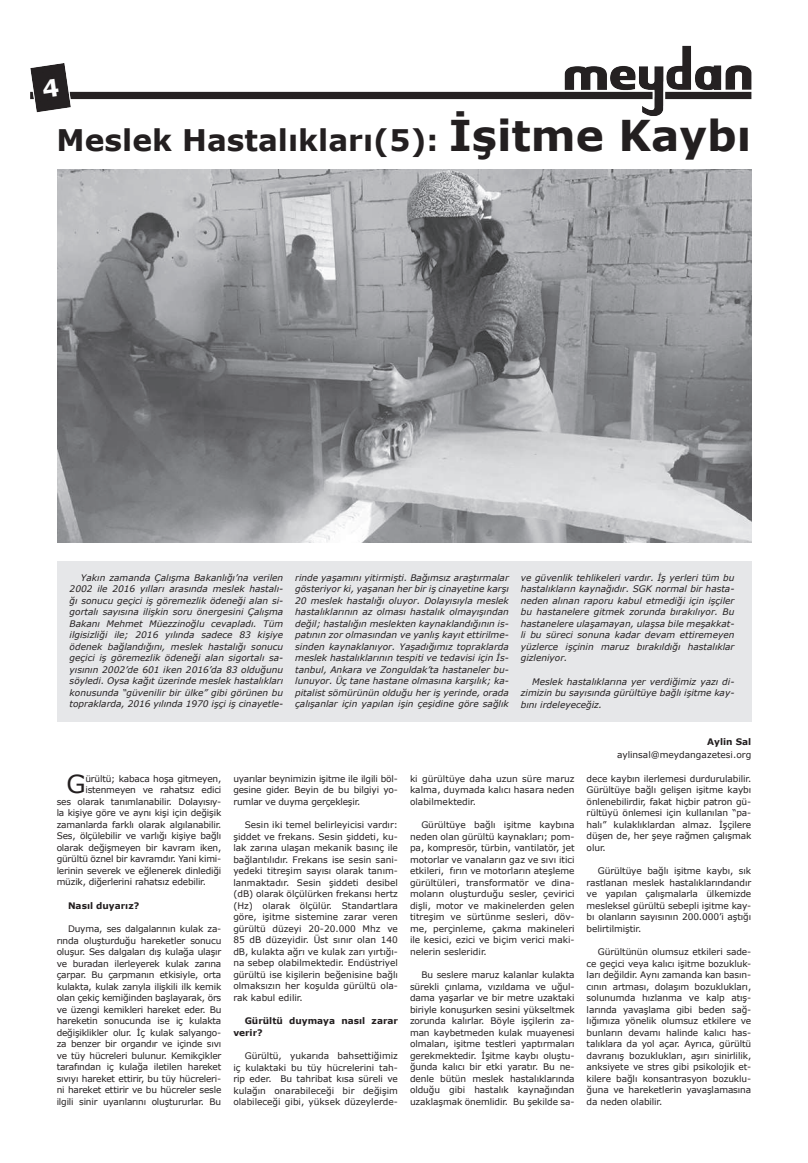
<style>
.page{position:relative;width:808px;height:1163px;background:#fff}
.page>*{position:absolute;margin:0;border:0;box-sizing:border-box;transform-origin:0 0}
.t1{font:700 29.7px "Verdana";color:#231f20}
.t2{font:24.8px "Verdana";color:#231f20}
.t3{font:9px/11.5px "Verdana";letter-spacing:-.02em;color:#231f20;text-align:justify}
.t4{font:italic 9px/11.5px "Verdana";color:#231f20;text-align:justify}
.t5{font:700 9px/11.5px "Verdana";color:#231f20}
.t6{font:9px "Verdana";color:#231f20}
.s1{font-size:42.4px}
</style>
<div class="page">
<img style="left:30px;top:45px;width:722px;height:71px">
<div style="left:57px;top:561px;width:694px;height:160px;background:#e6e7e9"></div>
<img style="left:57px;top:169px;width:694px;height:373px">
<svg style="left:42px;top:78px;width:17px;height:20px"></svg>
<h1 class="t1" style="left:57px;top:119px;width:696px">Meslek Hastalıkları(5): <span class="s1">İşitme Kaybı</span></h1>
<p class="t4" style="left:70px;top:571px;width:215px;text-indent:11px">Yakın zamanda Çalışma Bakanlığı’na verilen 2002 ile 2016 yılları arasında meslek hastalı&shy;ğı sonucu geçici iş göremezlik ödeneği alan si&shy;gortalı sayısına ilişkin soru önergesini Çalışma Bakanı Mehmet Müezzinoğlu cevapladı. Tüm ilgisizliği ile; 2016 yılında sadece 83 kişiye ödenek bağlandığını, meslek hastalığı sonucu geçici iş göremezlik ödeneği alan sigortalı sa&shy;yısının 2002’de 601 iken 2016’da 83 olduğunu söyledi. Oysa kağıt üzerinde meslek hastalıkları konusunda “güvenilir bir ülke” gibi görünen bu topraklarda, 2016 yılında 1970 işçi iş cinayetle-</p>
<p class="t4" style="left:295px;top:571px;width:215px">rinde yaşamını yitirmişti. Bağımsız araştırmalar gösteriyor ki, yaşanan her bir iş cinayetine karşı 20 meslek hastalığı oluyor. Dolayısıyla meslek hastalıklarının az olması hastalık olmayışından değil; hastalığın meslekten kaynaklandığının is&shy;patının zor olmasından ve yanlış kayıt ettirilme&shy;sinden kaynaklanıyor. Yaşadığımız topraklarda meslek hastalıklarının tespiti ve tedavisi için İs&shy;tanbul, Ankara ve Zonguldak’ta hastaneler bu&shy;lunuyor. Üç tane hastane olmasına karşılık; ka&shy;pitalist sömürünün olduğu her iş yerinde, orada çalışanlar için yapılan işin çeşidine göre sağlık</p>
<p class="t4" style="left:521px;top:571px;width:215px">ve güvenlik tehlikeleri vardır. İş yerleri tüm bu hastalıkların kaynağıdır. SGK normal bir hasta&shy;neden alınan raporu kabul etmediği için işçiler bu hastanelere gitmek zorunda bırakılıyor. Bu hastanelere ulaşamayan, ulaşsa bile meşakkat&shy;li bu süreci sonuna kadar devam ettiremeyen yüzlerce işçinin maruz bırakıldığı hastalıklar gizleniyor.</p>
<p class="t4" style="left:521px;top:675px;width:215px;text-indent:11px">Meslek hastalıklarına yer verdiğimiz yazı di&shy;zimizin bu sayısında gürültüye bağlı işitme kay&shy;bını irdeleyeceğiz.</p>
<h2 class="t2" style="left:67px;top:774px;width:21px">G</h2>
<p class="t3" style="left:85px;top:772px;width:137px">ürültü; kabaca hoşa gitmeyen,</p>
<p class="t3" style="left:85px;top:783px;width:137px">istenmeyen ve rahatsız edici</p>
<p class="t3" style="left:57px;top:795px;width:166px">ses olarak tanımlanabilir. Dolayısıy-</p>
<p class="t3" style="left:57px;top:806px;width:166px">la kişiye göre ve aynı kişi için değişik</p>
<p class="t3" style="left:57px;top:818px;width:166px">zamanlarda farklı olarak algılanabilir.</p>
<p class="t3" style="left:57px;top:829px;width:166px">Ses, ölçülebilir ve varlığı kişiye bağlı</p>
<p class="t3" style="left:57px;top:841px;width:166px">olarak değişmeyen bir kavram iken,</p>
<p class="t3" style="left:57px;top:852px;width:166px">gürültü öznel bir kavramdır. Yani kimi-</p>
<p class="t3" style="left:57px;top:864px;width:166px">lerinin severek ve eğlenerek dinlediği</p>
<p class="t3" style="left:57px;top:875px;width:151px">müzik, diğerlerini rahatsız edebilir.</p>
<p class="t5" style="left:68px;top:899px;width:73px">Nasıl duyarız?</p>
<p class="t3" style="left:57px;top:922px;width:166px;text-indent:11px">Duyma, ses dalgalarının kulak za&shy;rında oluşturduğu hareketler sonucu oluşur. Ses dalgaları dış kulağa ulaşır ve buradan ilerleyerek kulak zarına çarpar. Bu çarpmanın etkisiyle, orta kulakta, kulak zarıyla ilişkili ilk kemik olan çekiç kemiğinden başlayarak, örs ve üzengi kemikleri hareket eder. Bu hareketin sonucunda ise iç kulakta değişiklikler olur. İç kulak salyango&shy;za benzer bir organdır ve içinde sıvı ve tüy hücreleri bulunur. Kemikçikler tarafından iç kulağa iletilen hareket sıvıyı hareket ettirir, bu tüy hücreleri&shy;ni hareket ettirir ve bu hücreler sesle ilgili sinir uyarılarını oluştururlar. Bu</p>
<p class="t3" style="left:233px;top:772px;width:166px">uyarılar beynimizin işitme ile ilgili böl&shy;gesine gider. Beyin de bu bilgiyi yo&shy;rumlar ve duyma gerçekleşir.</p>
<p class="t3" style="left:233px;top:818px;width:166px;text-indent:11px">Sesin iki temel belirleyicisi vardır: şiddet ve frekans. Sesin şiddeti, ku&shy;lak zarına ulaşan mekanik basınç ile bağlantılıdır. Frekans ise sesin sani&shy;yedeki titreşim sayısı olarak tanım&shy;lanmaktadır. Sesin şiddeti desibel (dB) olarak ölçülürken frekansı hertz (Hz) olarak ölçülür. Standartlara göre, işitme sistemine zarar veren gürültü düzeyi 20-20.000 Mhz ve 85 dB düzeyidir. Üst sınır olan 140 dB, kulakta ağrı ve kulak zarı yırtığı&shy;na sebep olabilmektedir. Endüstriyel gürültü ise kişilerin beğenisine bağlı olmaksızın her koşulda gürültü ola&shy;rak kabul edilir.</p>
<p class="t5" style="left:233px;top:1014px;width:166px;text-indent:11px">Gürültü duymaya nasıl zarar verir?</p>
<p class="t3" style="left:233px;top:1049px;width:166px;text-indent:11px">Gürültü, yukarıda bahsettiğimiz iç kulaktaki bu tüy hücrelerini tah&shy;rip eder. Bu tahribat kısa süreli ve kulağın onarabileceği bir değişim olabileceği gibi, yüksek düzeylerde-</p>
<p class="t3" style="left:410px;top:772px;width:166px">ki gürültüye daha uzun süre maruz kalma, duymada kalıcı hasara neden olabilmektedir.</p>
<p class="t3" style="left:410px;top:818px;width:166px;text-indent:11px">Gürültüye bağlı işitme kaybına neden olan gürültü kaynakları; pom&shy;pa, kompresör, türbin, vantilatör, jet motorlar ve vanaların gaz ve sıvı itici etkileri, fırın ve motorların ateşleme gürültüleri, transformatör ve dina&shy;moların oluşturduğu sesler, çevirici dişli, motor ve makinelerden gelen titreşim ve sürtünme sesleri, döv&shy;me, perçinleme, çakma makineleri ile kesici, ezici ve biçim verici maki&shy;nelerin sesleridir.</p>
<p class="t3" style="left:410px;top:969px;width:166px;text-indent:11px">Bu seslere maruz kalanlar kulakta sürekli çınlama, vızıldama ve uğul&shy;dama yaşarlar ve bir metre uzaktaki biriyle konuşurken sesini yükseltmek zorunda kalırlar. Böyle işçilerin za&shy;man kaybetmeden kulak muayenesi olmaları, işitme testleri yaptırmaları gerekmektedir. İşitme kaybı oluştu&shy;ğunda kalıcı bir etki yaratır. Bu ne&shy;denle bütün meslek hastalıklarında olduğu gibi hastalık kaynağından uzaklaşmak önemlidir. Bu şekilde sa-</p>
<p class="t5" style="left:707px;top:736px;width:45px">Aylin Sal</p>
<p class="t6" style="left:617px;top:748px;width:136px">aylinsal@meydangazetesi.org</p>
<p class="t3" style="left:587px;top:772px;width:166px">dece kaybın ilerlemesi durdurulabilir.<br>Gürültüye bağlı gelişen işitme kaybı önlenebilirdir, fakat hiçbir patron gü&shy;rültüyü önlemesi için kullanılan “pa&shy;halı” kulaklıklardan almaz. İşçilere düşen de, her şeye rağmen çalışmak olur.</p>
<p class="t3" style="left:587px;top:864px;width:166px;text-indent:11px">Gürültüye bağlı işitme kaybı, sık rastlanan meslek hastalıklarındandır ve yapılan çalışmalarla ülkemizde mesleksel gürültü sebepli işitme kay&shy;bı olanların sayısının 200.000’i aştığı belirtilmiştir.</p>
<p class="t3" style="left:587px;top:946px;width:166px;text-indent:11px">Gürültünün olumsuz etkileri sade&shy;ce geçici veya kalıcı işitme bozukluk&shy;ları değildir. Aynı zamanda kan basın&shy;cının artması, dolaşım bozuklukları, solunumda hızlanma ve kalp atış&shy;larında yavaşlama gibi beden sağ&shy;lığımıza yönelik olumsuz etkilere ve bunların devamı halinde kalıcı has&shy;talıklara da yol açar. Ayrıca, gürültü davranış bozuklukları, aşırı sinirlilik, anksiyete ve stres gibi psikolojik et&shy;kilere bağlı konsantrasyon bozuklu&shy;ğuna ve hareketlerin yavaşlamasına da neden olabilir.</p>
</div>
